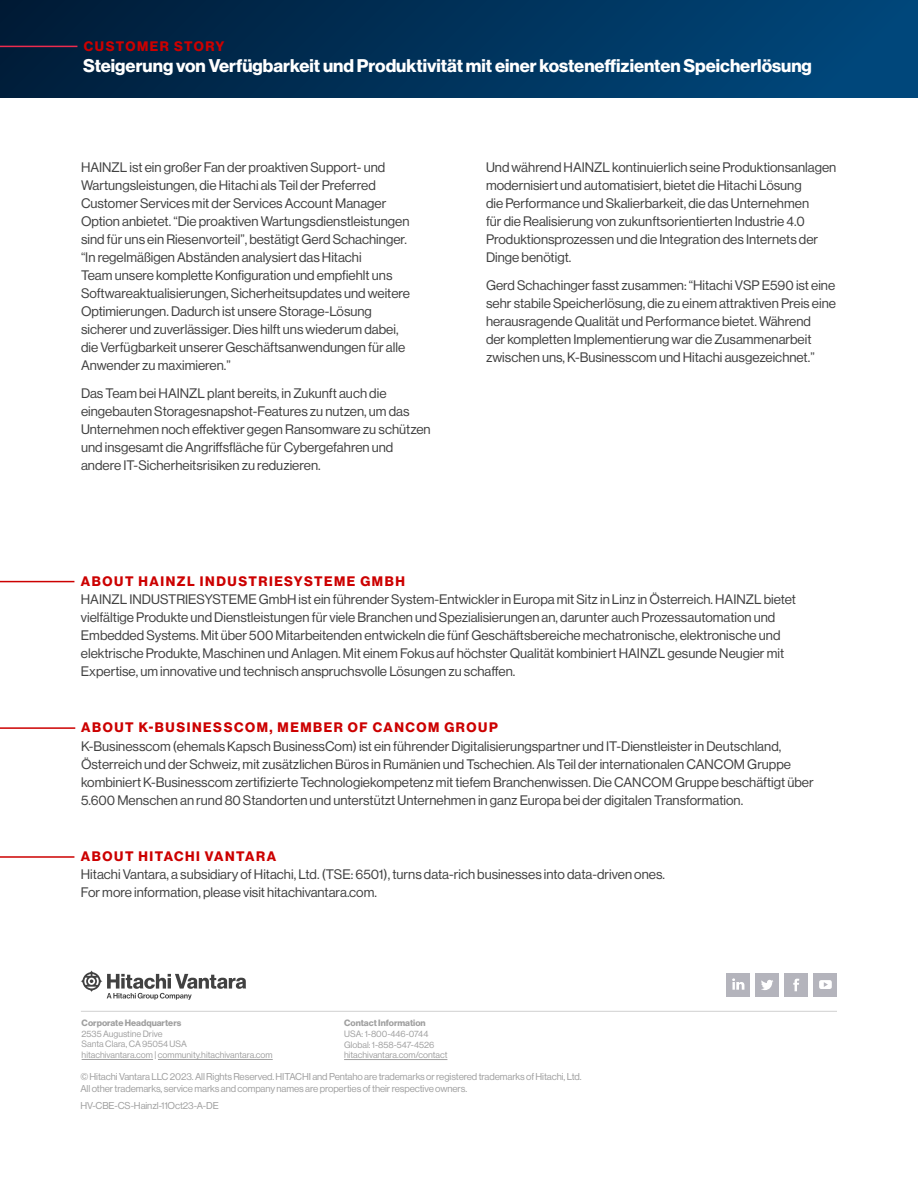
<style>
.page{position:relative;width:918px;height:1188px;background:#fff}
.page>*{position:absolute;margin:0;border:0;box-sizing:border-box;transform-origin:0 0}
.t1{font:18px "N Haas Grotesk DS Pro 75 Bd";color:#fff}
.t2{font:13.5px/18px "N Haas Grotesk DS Pro 55 Rg";color:#414141}
.t3{font:13.5px "N Haas Grotesk DS Pro 75 Bd";letter-spacing:.115em;color:#c00}
.t4{font:9.75px/12px "N Haas Grotesk DS Pro 55 Rg";letter-spacing:-.01em;color:#a0a0a0}
.t5{font:9px/10.8px "N Haas Grotesk DS Pro 55 Rg";color:#a0a0a0}
.t6{font:9px "N Haas Grotesk DS Pro 75 Bd";color:#a0a0a0}
</style>
<div class="page">
<hr style="left:81px;top:1011px;width:756px;height:1px;background:#d0d0d0">
<div style="left:785px;top:973px;width:23px;height:23px;background:#b4b4bc"></div>
<svg style="left:793px;top:979px;width:6px;height:12px"></svg>
<div style="left:726px;top:973px;width:24px;height:23px;background:#b4b4bc"></div>
<svg style="left:732px;top:978px;width:12px;height:12px"></svg>
<div style="left:756px;top:973px;width:23px;height:23px;background:#b4b4bc"></div>
<svg style="left:761px;top:980px;width:12px;height:10px"></svg>
<div style="left:814px;top:973px;width:23px;height:23px;background:#b4b4bc"></div>
<svg style="left:819px;top:980px;width:13px;height:9px"></svg>
<div style="left:0;top:0;width:918px;height:98px;background:linear-gradient(to right,#001c38,#00497e)"></div>
<hr style="left:0;top:46px;width:77px;height:1px;background:#ed2b4e">
<hr style="left:82px;top:1059px;width:71px;height:1px;background:#a0a0a0">
<hr style="left:158px;top:1059px;width:115px;height:1px;background:#a0a0a0">
<hr style="left:344px;top:1059px;width:103px;height:1px;background:#a0a0a0">
<svg style="left:81px;top:970px;width:165px;height:30px"></svg>
<hr style="left:0;top:856px;width:74px;height:2px;background:#c00">
<hr style="left:0;top:581px;width:74px;height:1px;background:#c00">
<hr style="left:0;top:727px;width:75px;height:2px;background:#c00">
<p class="t3" style="left:84px;top:38px;width:142px">CUSTOMER STORY</p>
<h1 class="t1" style="left:83px;top:55px;width:730px">Steigerung von Verfügbarkeit und Produktivität mit einer kosteneffizienten Speicherlösung</h1>
<p class="t2" style="left:81px;top:159px;width:331px">HAINZL ist ein großer Fan der proaktiven Support- und Wartungsleistungen, die Hitachi als Teil der Preferred Customer Services mit der Services Account Manager Option anbietet. “Die proaktiven Wartungsdienstleistungen sind für uns ein Riesenvorteil”, bestätigt Gerd Schachinger. “In regelmäßigen Abständen analysiert das Hitachi<br>Team unsere komplette Konfiguration und empfiehlt uns Softwareaktualisierungen, Sicherheitsupdates und weitere Optimierungen. Dadurch ist unsere Storage-Lösung sicherer und zuverlässiger. Dies hilft uns wiederum dabei, die Verfügbarkeit unserer Geschäftsanwendungen für alle Anwender zu maximieren.”</p>
<p class="t2" style="left:81px;top:384px;width:351px">Das Team bei HAINZL plant bereits, in Zukunft auch die eingebauten Storagesnapshot-Features zu nutzen, um das Unternehmen noch effektiver gegen Ransomware zu schützen und insgesamt die Angriffsfläche für Cybergefahren und andere IT-Sicherheitsrisiken zu reduzieren.</p>
<p class="t2" style="left:486px;top:159px;width:352px">Und während HAINZL kontinuierlich seine Produktionsanlagen modernisiert und automatisiert, bietet die Hitachi Lösung<br>die Performance und Skalierbarkeit, die das Unternehmen<br>für die Realisierung von zukunftsorientierten Industrie 4.0<br>Produktionsprozessen und die Integration des Internets der Dinge benötigt.</p>
<p class="t2" style="left:486px;top:276px;width:352px">Gerd Schachinger fasst zusammen: “Hitachi VSP E590 ist eine sehr stabile Speicherlösung, die zu einem attraktiven Preis eine herausragende Qualität und Performance bietet. Während<br>der kompletten Implementierung war die Zusammenarbeit zwischen uns, K-Businesscom und Hitachi ausgezeichnet.”</p>
<p class="t3" style="left:81px;top:573px;width:326px">ABOUT HAINZL INDUSTRIESYSTEME GMBH</p>
<p class="t2" style="left:81px;top:590px;width:717px">HAINZL INDUSTRIESYSTEME GmbH ist ein führender System-Entwickler in Europa mit Sitz in Linz in Österreich. HAINZL bietet vielfältige Produkte und Dienstleistungen für viele Branchen und Spezialisierungen an, darunter auch Prozessautomation und Embedded Systems. Mit über 500 Mitarbeitenden entwickeln die fünf Geschäftsbereiche mechatronische, elektronische und elektrische Produkte, Maschinen und Anlagen. Mit einem Fokus auf höchster Qualität kombiniert HAINZL gesunde Neugier mit Expertise, um innovative und technisch anspruchsvolle Lösungen zu schaffen.</p>
<p class="t3" style="left:81px;top:720px;width:418px">ABOUT K-BUSINESSCOM, MEMBER OF CANCOM GROUP</p>
<p class="t2" style="left:81px;top:737px;width:734px">K-Businesscom (ehemals Kapsch BusinessCom) ist ein führender Digitalisierungspartner und IT-Dienstleister in Deutschland, Österreich und der Schweiz, mit zusätzlichen Büros in Rumänien und Tschechien. Als Teil der internationalen CANCOM Gruppe kombiniert K-Businesscom zertifizierte Technologiekompetenz mit tiefem Branchenwissen. Die CANCOM Gruppe beschäftigt über 5.600 Menschen an rund 80 Standorten und unterstützt Unternehmen in ganz Europa bei der digitalen Transformation.</p>
<p class="t3" style="left:81px;top:849px;width:197px">ABOUT HITACHI VANTARA</p>
<p class="t2" style="left:81px;top:866px;width:586px">Hitachi Vantara, a subsidiary of Hitachi, Ltd. (TSE: 6501), turns data-rich businesses into data-driven ones.<br>For more information, please visit hitachivantara.com.</p>
<p class="t6" style="left:82px;top:1017px;width:101px">Corporate Headquarters</p>
<p class="t5" style="left:82px;top:1028px;width:193px">2535 Augustine Drive<br>Santa Clara, CA 95054 USA<br>hitachivantara.com | community.hitachivantara.com</p>
<p class="t6" style="left:344px;top:1018px;width:83px">Contact Information</p>
<p class="t5" style="left:344px;top:1028px;width:105px">USA: 1-800-446-0744<br>Global: 1-858-547-4526 hitachivantara.com/contact</p>
<p class="t4" style="left:80px;top:1071px;width:503px">© Hitachi Vantara LLC 2023. All Rights Reserved. HITACHI and Pentaho are trademarks or registered trademarks of Hitachi, Ltd.<br>All other trademarks, service marks and company names are properties of their respective owners.</p>
<p class="t4" style="left:80px;top:1099px;width:140px">HV-CBE-CS-Hainzl-11Oct23-A-DE</p>
</div>
